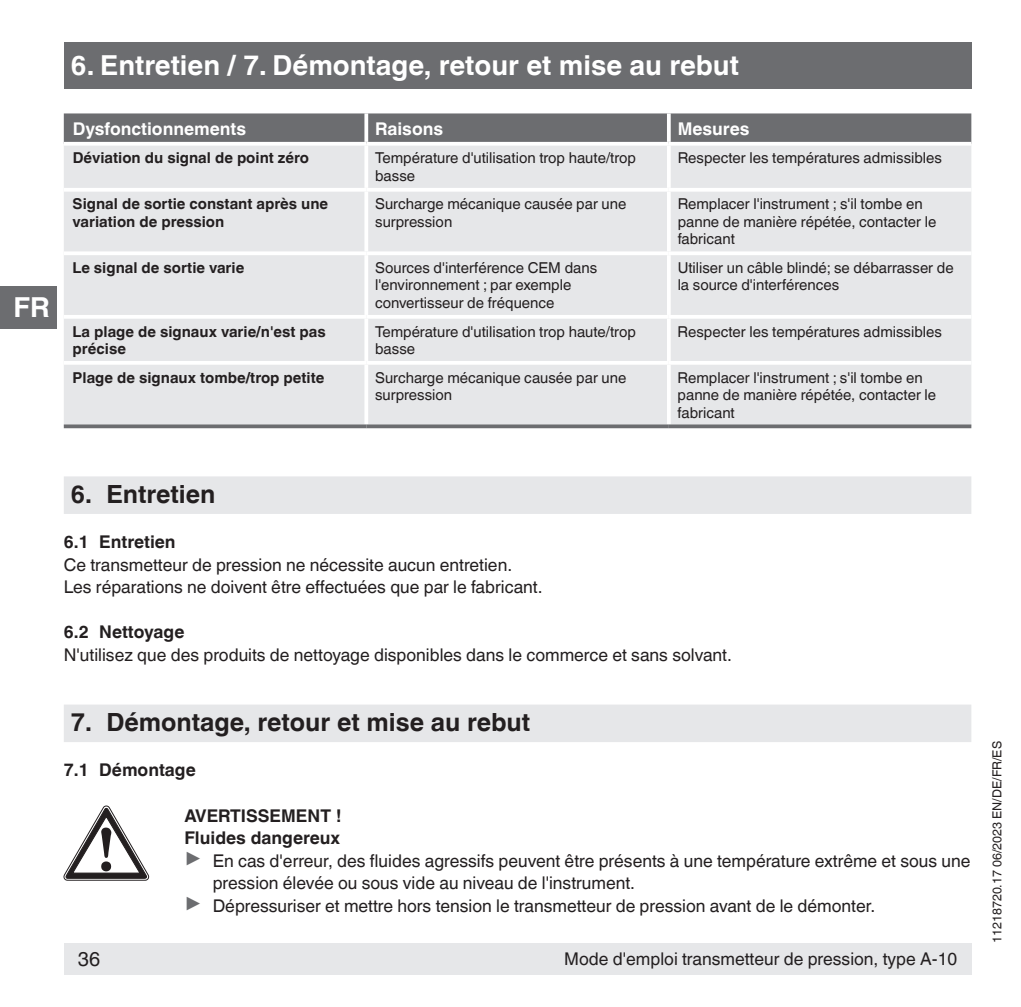
<style>
.page{position:relative;width:1021px;height:1007px;background:#fff}
.page>*{position:absolute;margin:0;border:0;box-sizing:border-box;transform-origin:0 0}
.t1{font:700 27.5px "Helvetica World";color:#fff}
.t2{font:700 25px "Helvetica World";color:#231f20}
.t3{font:20px "Helvetica World";color:#231f20}
.t4{font:17.5px/22.5px "Helvetica World";color:#231f20}
.t5{font:700 17.5px "Helvetica World";color:#231f20}
.t6{font:700 17.5px "Helvetica World";color:#fff}
.t7{font:15px/17.5px "Helvetica World";color:#231f20}
.t8{font:700 15px/17.5px "Helvetica World";color:#231f20}
.t9{font:12.5px "Helvetica World";color:#231f20}
.s1{font-size:22.25px;color:#6c6d70}
</style>
<div class="page">
<div style="left:64px;top:943px;width:907px;height:31px;background:#e6e7e9"></div>
<div style="left:64px;top:43px;width:907px;height:46px;background:#6c6d70"></div>
<div style="left:0;top:286px;width:57px;height:42px;background:#6c6d70"></div>
<div style="left:64px;top:476px;width:907px;height:38px;background:#e6e7e9"></div>
<div style="left:64px;top:704px;width:907px;height:38px;background:#e6e7e9"></div>
<svg style="left:64px;top:113px;width:907px;height:29px;background:#6f7073"></svg>
<div style="left:64px;top:146px;width:907px;height:278px;background:#e6e7e9"></div>
<svg style="left:364px;top:113px;width:4px;height:29px"></svg>
<hr style="left:667px;top:113px;width:3px;height:29px;background:#fff">
<hr style="left:364px;top:146px;width:4px;height:42px;background:#fff">
<hr style="left:667px;top:146px;width:3px;height:42px;background:#fff">
<hr style="left:64px;top:188px;width:302px;height:4px;background:#fff">
<hr style="left:366px;top:188px;width:303px;height:4px;background:#fff">
<hr style="left:364px;top:192px;width:4px;height:59px;background:#fff">
<hr style="left:669px;top:188px;width:302px;height:4px;background:#fff">
<hr style="left:667px;top:192px;width:3px;height:59px;background:#fff">
<hr style="left:64px;top:251px;width:302px;height:4px;background:#fff">
<hr style="left:366px;top:251px;width:303px;height:4px;background:#fff">
<hr style="left:364px;top:255px;width:4px;height:60px;background:#fff">
<hr style="left:669px;top:251px;width:302px;height:4px;background:#fff">
<hr style="left:667px;top:255px;width:3px;height:60px;background:#fff">
<hr style="left:64px;top:315px;width:302px;height:3px;background:#fff">
<hr style="left:366px;top:315px;width:303px;height:3px;background:#fff">
<hr style="left:364px;top:318px;width:4px;height:43px;background:#fff">
<hr style="left:669px;top:315px;width:302px;height:3px;background:#fff">
<hr style="left:667px;top:318px;width:3px;height:43px;background:#fff">
<hr style="left:64px;top:361px;width:302px;height:3px;background:#fff">
<hr style="left:366px;top:361px;width:303px;height:3px;background:#fff">
<hr style="left:364px;top:364px;width:4px;height:60px;background:#fff">
<hr style="left:669px;top:361px;width:302px;height:3px;background:#fff">
<hr style="left:667px;top:364px;width:3px;height:60px;background:#fff">
<svg style="left:64px;top:424px;width:302px;height:4px"></svg>
<svg style="left:366px;top:424px;width:303px;height:4px"></svg>
<svg style="left:669px;top:424px;width:302px;height:4px"></svg>
<svg style="left:64px;top:805px;width:85px;height:75px"></svg>
<h1 class="t1" style="left:13px;top:291px;width:38px">FR</h1>
<h1 class="t1" style="left:71px;top:50px;width:669px">6. Entretien / 7. Démontage, retour et mise au rebut</h1>
<p class="t6" style="left:73px;top:119px;width:175px">Dysfonctionnements</p>
<p class="t6" style="left:375px;top:119px;width:69px">Raisons</p>
<p class="t6" style="left:677px;top:119px;width:73px">Mesures</p>
<p class="t8" style="left:73px;top:149px;width:238px">Déviation du signal de point zéro</p>
<p class="t7" style="left:375px;top:149px;width:262px">Température d'utilisation trop haute/trop basse</p>
<p class="t7" style="left:677px;top:149px;width:266px">Respecter les températures admissibles</p>
<p class="t8" style="left:73px;top:195px;width:257px">Signal de sortie constant après une variation de pression</p>
<p class="t7" style="left:375px;top:195px;width:253px">Surcharge mécanique causée par une surpression</p>
<p class="t7" style="left:677px;top:195px;width:260px">Remplacer l'instrument ; s'il tombe en panne de manière répétée, contacter le fabricant</p>
<p class="t8" style="left:73px;top:259px;width:173px">Le signal de sortie varie</p>
<p class="t7" style="left:375px;top:259px;width:224px">Sources d'interférence CEM dans l'environnement ; par exemple convertisseur de fréquence</p>
<p class="t7" style="left:677px;top:259px;width:277px">Utiliser un câble blindé; se débarrasser de la source d'interférences</p>
<p class="t8" style="left:73px;top:322px;width:255px">La plage de signaux varie/n'est pas précise</p>
<p class="t7" style="left:375px;top:322px;width:262px">Température d'utilisation trop haute/trop basse</p>
<p class="t7" style="left:677px;top:322px;width:266px">Respecter les températures admissibles</p>
<p class="t8" style="left:73px;top:368px;width:253px">Plage de signaux tombe/trop petite</p>
<p class="t7" style="left:375px;top:368px;width:253px">Surcharge mécanique causée par une surpression</p>
<p class="t7" style="left:677px;top:368px;width:260px">Remplacer l'instrument ; s'il tombe en panne de manière répétée, contacter le fabricant</p>
<h2 class="t2" style="left:71px;top:480px;width:146px">6. Entretien</h2>
<p class="t5" style="left:64px;top:532px;width:113px">6.1 Entretien</p>
<p class="t4" style="left:64px;top:553px;width:480px">Ce transmetteur de pression ne nécessite aucun entretien.<br>Les réparations ne doivent être effectuées que par le fabricant.</p>
<p class="t5" style="left:64px;top:622px;width:122px">6.2 Nettoyage</p>
<p class="t4" style="left:64px;top:643px;width:669px">N'utilisez que des produits de nettoyage disponibles dans le commerce et sans solvant.</p>
<h2 class="t2" style="left:71px;top:708px;width:461px">7. Démontage, retour et mise au rebut</h2>
<p class="t5" style="left:64px;top:760px;width:133px">7.1 Démontage</p>
<p class="t5" style="left:184px;top:805px;width:159px">AVERTISSEMENT !</p>
<p class="t5" style="left:184px;top:827px;width:157px">Fluides dangereux</p>
<p class="t4" style="left:184px;top:849px;width:787px"><span class="s1">▶</span> En cas d'erreur, des fluides agressifs peuvent être présents à une température extrême et sous une</p>
<p class="t4" style="left:213px;top:871px;width:424px">pression élevée ou sous vide au niveau de l'instrument.</p>
<p class="t4" style="left:184px;top:894px;width:692px"><span class="s1">▶</span> Dépressuriser et mettre hors tension le transmetteur de pression avant de le démonter.</p>
<h3 class="t3" style="left:78px;top:947px;width:24px">36</h3>
<p class="t4" style="left:564px;top:947px;width:394px">Mode d'emploi transmetteur de pression, type A-10</p>
<p class="t9" style="left:989px;top:943px;width:203px;rotate:-90deg">11218720.17 06/2023 EN/DE/FR/ES</p>
</div>
